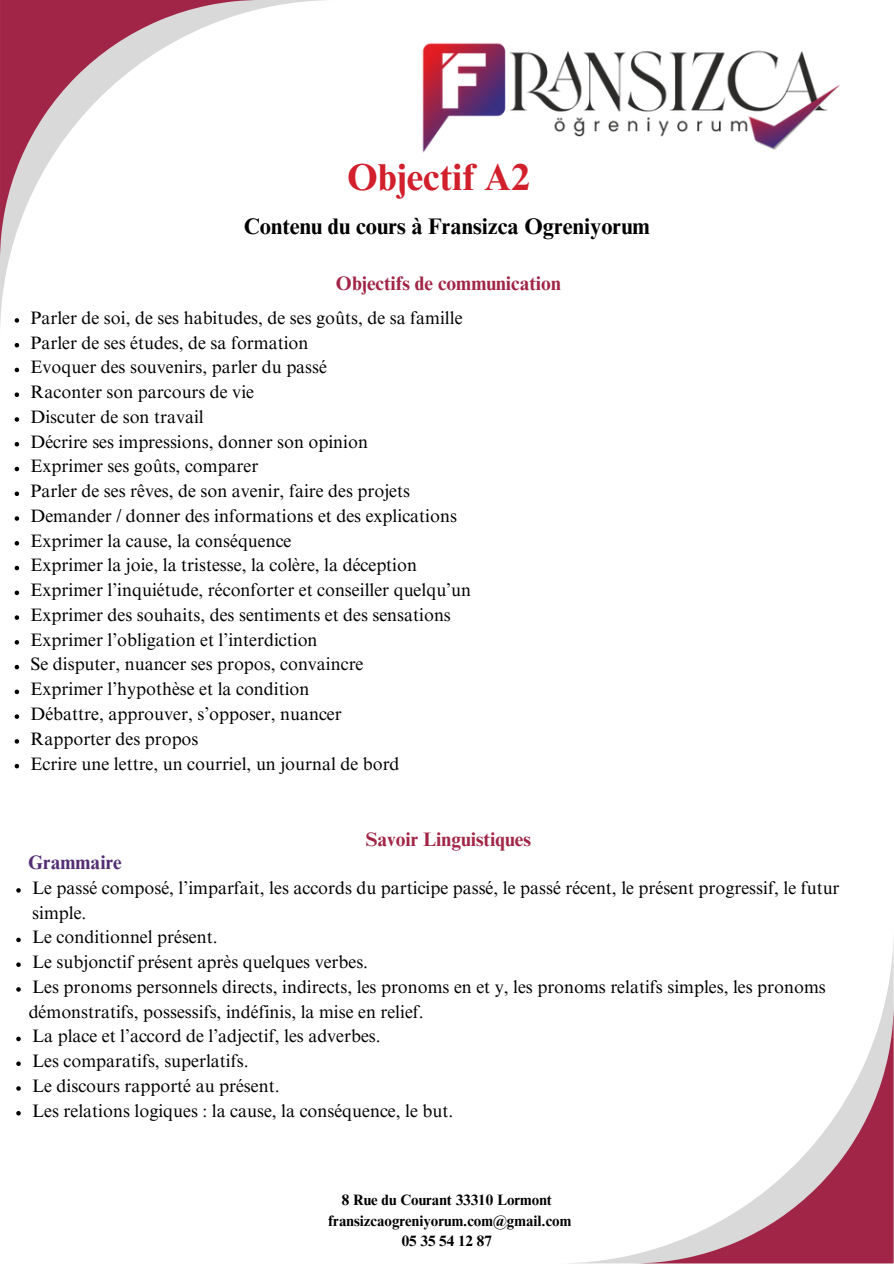
<style>
.page{position:relative;width:894px;height:1264px;background:#fff}
.page>*{position:absolute;margin:0;border:0;box-sizing:border-box;transform-origin:0 0}
.t1{font:700 37.5px "Times NRMT Pro";color:#d11f2c}
.t2{font:700 22.5px "Times NRMT Pro";color:#000}
.t3{font:700 19.5px "Times NRMT Pro";color:#a12547}
.t4{font:700 19.5px "Times NRMT Pro";color:#532d74}
.t5{font:18px/24.8px "Times NRMT Pro";color:#000}
.t6{font:700 15px "Times NRMT Pro";color:#000}
</style>
<div class="page">
<svg style="left:0;top:0;width:325px;height:325px"></svg>
<svg style="left:0;top:0;width:261px;height:261px"></svg>
<svg style="left:632px;top:1002px;width:261px;height:261px"></svg>
<img style="left:422px;top:43px;width:418px;height:110px">
<svg style="left:15px;top:318px;width:4px;height:5px"></svg>
<svg style="left:15px;top:343px;width:4px;height:4px"></svg>
<svg style="left:15px;top:368px;width:4px;height:4px"></svg>
<svg style="left:15px;top:392px;width:4px;height:5px"></svg>
<svg style="left:15px;top:417px;width:4px;height:5px"></svg>
<svg style="left:15px;top:442px;width:4px;height:4px"></svg>
<svg style="left:15px;top:467px;width:4px;height:4px"></svg>
<svg style="left:15px;top:491px;width:4px;height:5px"></svg>
<svg style="left:15px;top:516px;width:4px;height:5px"></svg>
<svg style="left:15px;top:541px;width:4px;height:4px"></svg>
<svg style="left:15px;top:566px;width:4px;height:4px"></svg>
<svg style="left:15px;top:590px;width:4px;height:5px"></svg>
<svg style="left:15px;top:615px;width:4px;height:5px"></svg>
<svg style="left:15px;top:640px;width:4px;height:4px"></svg>
<svg style="left:15px;top:665px;width:4px;height:4px"></svg>
<svg style="left:15px;top:689px;width:4px;height:5px"></svg>
<svg style="left:15px;top:714px;width:4px;height:5px"></svg>
<svg style="left:15px;top:739px;width:4px;height:4px"></svg>
<svg style="left:15px;top:764px;width:4px;height:4px"></svg>
<svg style="left:16px;top:888px;width:5px;height:4px"></svg>
<svg style="left:16px;top:937px;width:5px;height:5px"></svg>
<svg style="left:16px;top:962px;width:5px;height:4px"></svg>
<svg style="left:16px;top:987px;width:5px;height:4px"></svg>
<svg style="left:16px;top:1036px;width:5px;height:5px"></svg>
<svg style="left:16px;top:1061px;width:5px;height:4px"></svg>
<svg style="left:16px;top:1086px;width:5px;height:4px"></svg>
<svg style="left:16px;top:1111px;width:5px;height:4px"></svg>
<p class="t1" style="left:347px;top:163px;width:184px">Objectif A2</p>
<p class="t2" style="left:243px;top:217px;width:407px">Contenu du cours à Fransizca Ogreniyorum</p>
<h1 class="t3" style="left:336px;top:276px;width:226px">Objectifs de communication</h1>
<h2 class="t5" style="left:31px;top:307px;width:433px">Parler de soi, de ses habitudes, de ses goûts, de sa famille</h2>
<h3 class="t5" style="left:31px;top:332px;width:279px">Parler de ses études, de sa formation</h3>
<p class="t5" style="left:31px;top:357px;width:293px">Evoquer des souvenirs, parler du passé</p>
<p class="t5" style="left:31px;top:382px;width:225px">Raconter son parcours de vie</p>
<p class="t5" style="left:31px;top:406px;width:175px">Discuter de son travail</p>
<p class="t5" style="left:31px;top:431px;width:339px">Décrire ses impressions, donner son opinion</p>
<p class="t5" style="left:31px;top:456px;width:229px">Exprimer ses goûts, comparer</p>
<p class="t5" style="left:31px;top:481px;width:381px">Parler de ses rêves, de son avenir, faire des projets</p>
<p class="t5" style="left:31px;top:505px;width:427px">Demander / donner des informations et des explications</p>
<p class="t5" style="left:31px;top:530px;width:262px">Exprimer la cause, la conséquence</p>
<p class="t5" style="left:31px;top:555px;width:388px">Exprimer la joie, la tristesse, la colère, la déception</p>
<p class="t5" style="left:31px;top:580px;width:442px">Exprimer l’inquiétude, réconforter et conseiller quelqu’un</p>
<p class="t5" style="left:31px;top:604px;width:421px">Exprimer des souhaits, des sentiments et des sensations</p>
<p class="t5" style="left:31px;top:629px;width:288px">Exprimer l’obligation et l’interdiction</p>
<p class="t5" style="left:31px;top:654px;width:334px">Se disputer, nuancer ses propos, convaincre</p>
<p class="t5" style="left:31px;top:679px;width:280px">Exprimer l’hypothèse et la condition</p>
<p class="t5" style="left:31px;top:703px;width:312px">Débattre, approuver, s’opposer, nuancer</p>
<p class="t5" style="left:31px;top:728px;width:169px">Rapporter des propos</p>
<p class="t5" style="left:31px;top:753px;width:370px">Ecrire une lettre, un courriel, un journal de bord</p>
<p class="t3" style="left:365px;top:832px;width:167px">Savoir Linguistiques</p>
<p class="t5" style="left:32px;top:877px;width:808px">Le passé composé, l’imparfait, les accords du participe passé, le passé récent, le présent progressif, le futur simple.</p>
<h3 class="t5" style="left:32px;top:927px;width:187px">Le conditionnel présent.</h3>
<h3 class="t5" style="left:32px;top:951px;width:337px">Le subjonctif présent après quelques verbes.</h3>
<p class="t5" style="left:32px;top:976px;width:794px">Les pronoms personnels directs, indirects, les pronoms en et y, les pronoms relatifs simples, les pronoms</p>
<p class="t5" style="left:29px;top:1001px;width:396px">démonstratifs, possessifs, indéfinis, la mise en relief.</p>
<p class="t5" style="left:32px;top:1026px;width:350px">La place et l’accord de l’adjectif, les adverbes.</p>
<p class="t5" style="left:32px;top:1050px;width:218px">Les comparatifs, superlatifs.</p>
<h4 class="t5" style="left:32px;top:1075px;width:249px">Le discours rapporté au présent.</h4>
<p class="t5" style="left:32px;top:1100px;width:422px">Les relations logiques : la cause, la conséquence, le but.</p>
<p class="t4" style="left:28px;top:855px;width:95px">Grammaire</p>
<p class="t6" style="left:341px;top:1194px;width:211px">8 Rue du Courant 33310 Lormont</p>
<p class="t6" style="left:328px;top:1214px;width:244px">fransizcaogreniyorum.com@gmail.com</p>
<p class="t6" style="left:401px;top:1234px;width:91px">05 35 54 12 87</p>
</div>
